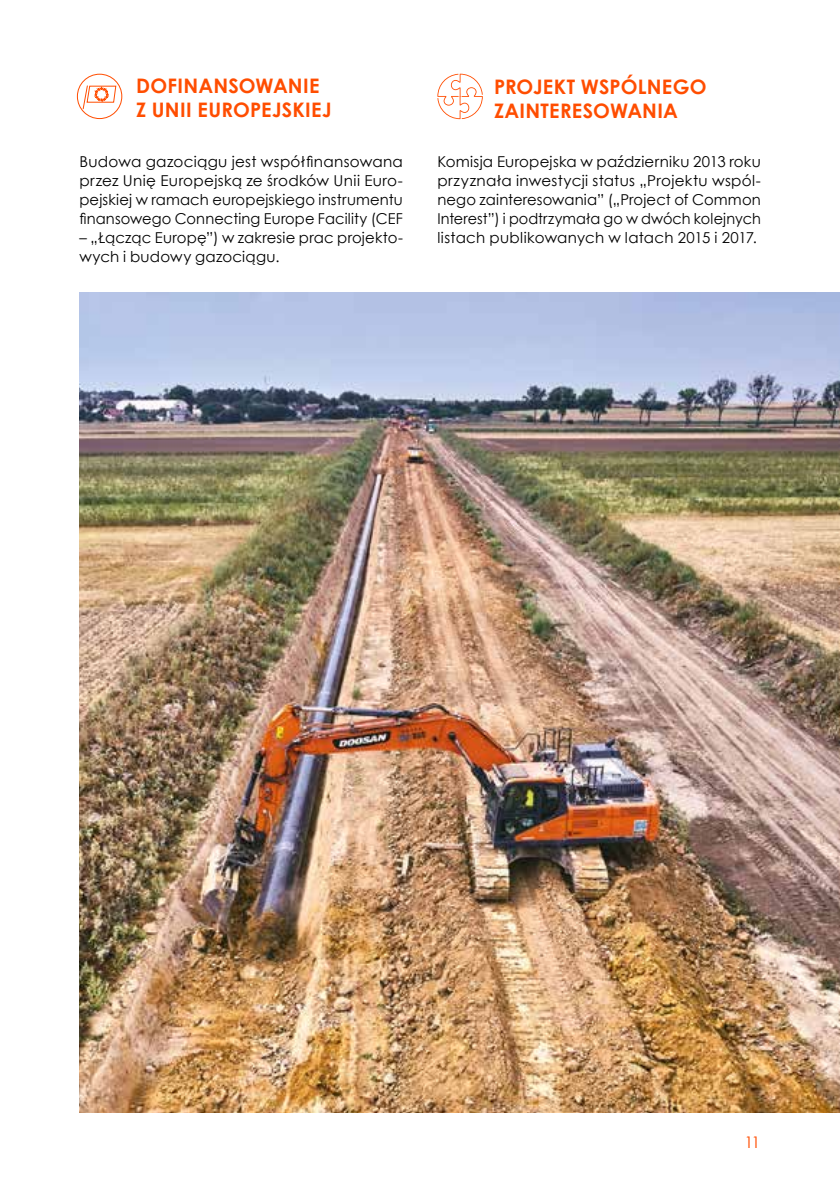
<style>
.page{position:relative;width:840px;height:1191px;background:#fff}
.page>*{position:absolute;margin:0;border:0;box-sizing:border-box;transform-origin:0 0}
.t1{font:700 20px/24px "Century Gothic";letter-spacing:.01em;color:#ff4d00}
.t2{font:16px "Century Gothic";color:#ff4d00}
.t3{font:15px/19px "Century Gothic";letter-spacing:.01em;color:#000;text-align:justify}
</style>
<div class="page">
<img style="left:79px;top:293px;width:760px;height:819px">
<svg style="left:437px;top:74px;width:45px;height:45px"></svg>
<div style="left:77px;top:74px;width:45px;height:45px;border:1px solid #ff4d00;border-radius:50%"></div>
<svg style="left:82px;top:85px;width:35px;height:25px"></svg>
<h1 class="t1" style="left:136px;top:73px;width:197px">DOFINANSOWANIE<br>Z UNII EUROPEJSKIEJ</h1>
<p class="t3" style="left:79px;top:152px;width:325px">Budowa gazociągu jest współfinansowana przez Unię Europejską ze środków Unii Euro&shy;pejskiej w ramach europejskiego instrumentu finansowego Connecting Europe Facility (CEF</p>
<p class="t3" style="left:79px;top:228px;width:325px">– „Łącząc Europę”) w zakresie prac projekto&shy;wych i budowy gazociągu.</p>
<h1 class="t1" style="left:494px;top:73px;width:214px">PROJEKT WSPÓLNEGO<br>ZAINTERESOWANIA</h1>
<p class="t3" style="left:437px;top:152px;width:325px">Komisja Europejska w październiku 2013 roku przyznała inwestycji status „Projektu wspól&shy;nego zainteresowania” („Project of Common Interest”) i podtrzymała go w dwóch kolejnych listach publikowanych w latach 2015 i 2017.</p>
<p class="t2" style="left:744px;top:1131px;width:18px">11</p>
</div>
